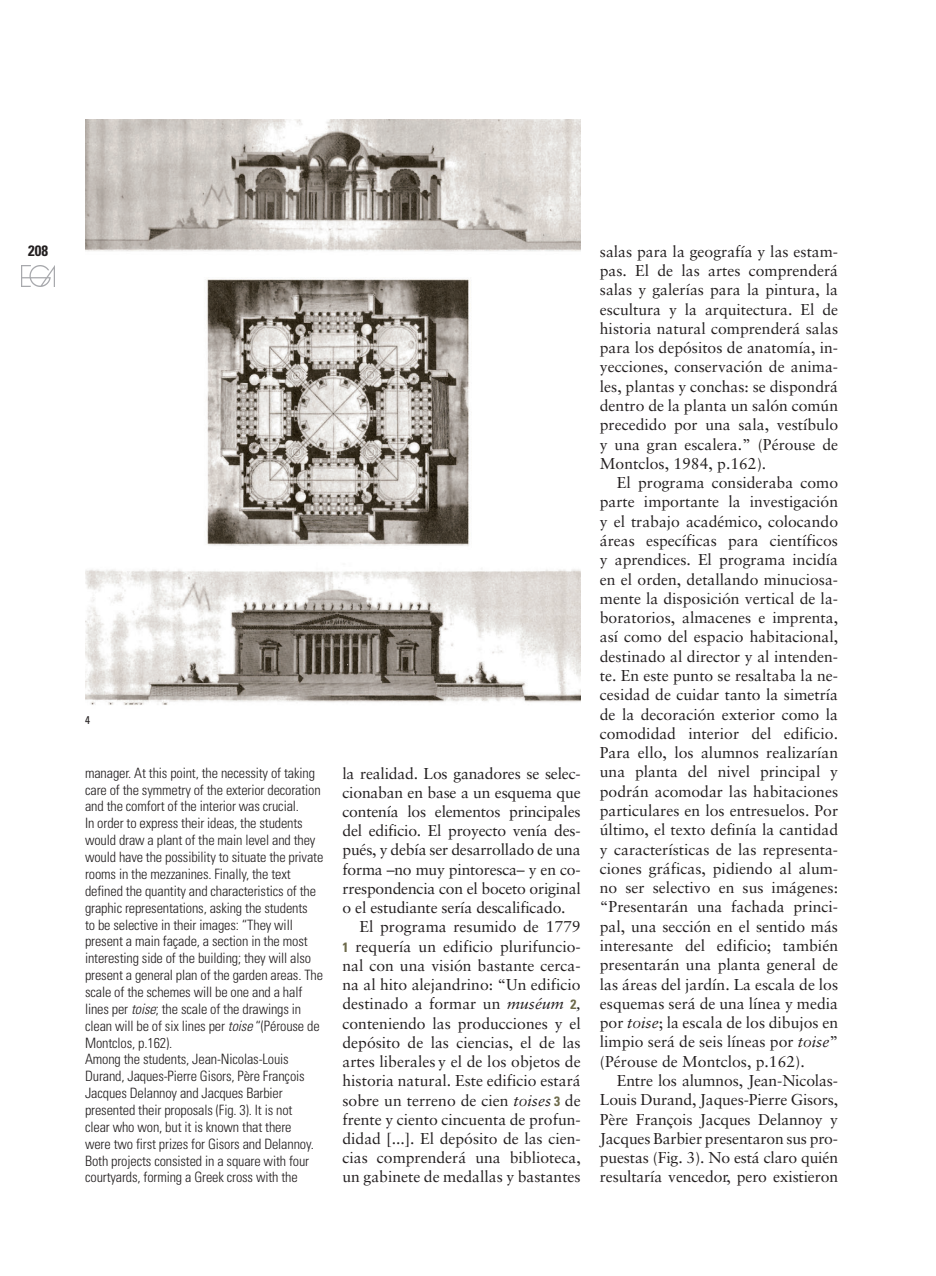
<style>
.page{position:relative;width:936px;height:1276px;background:#fff}
.page>*{position:absolute;margin:0;border:0;box-sizing:border-box;transform-origin:0 0}
.t1{font:15.75px/19.4px "Sabon";color:#231f20;text-align:justify}
.t2{font:700 condensed 15px "Univers";color:#231f20}
.t3{font:300 condensed 14.25px/16.8px "Univers";letter-spacing:-.01em;color:#231f20}
.PIES_DE_FOTO_INGLES{font:condensed 11.25px "Univers";color:#231f20}
.s1{font-style:italic}
.s2{font-family:"Univers";font-weight:700;font-stretch:condensed;font-size:13.5px;color:#6d6a4a}
</style>
<div class="page">
<img style="left:22px;top:265px;width:33px;height:21px">
<img style="left:85px;top:119px;width:495px;height:586px">
<p class="t2" style="left:28px;top:242px;width:21px">208</p>
<p class="PIES_DE_FOTO_INGLES" style="left:85px;top:713px;width:6px">4</p>
<p class="t3" style="left:85px;top:764px;width:240px">manager. At this point, the necessity of taking care of the symmetry of the exterior decoration and the comfort of the interior was crucial.<br>In order to express their ideas, the students would draw a plant of the main level and they would have the possibility to situate the private rooms in the mezzanines. Finally, the text defined the quantity and characteristics of the graphic representations, asking the students<br>to be selective in their images: “They will present a main façade, a section in the most interesting side of the building; they will also present a general plan of the garden areas. The scale of the schemes will be one and a half lines per <span class="s1">toise</span>; the scale of the drawings in clean will be of six lines per <span class="s1">toise</span> “(Pérouse de Montclos, p.162).</p>
<p class="t3" style="left:85px;top:1051px;width:230px">Among the students, Jean-Nicolas-Louis Durand, Jaques-Pierre Gisors, Père François Jacques Delannoy and Jacques Barbier presented their proposals (Fig. 3). It is not clear who won, but it is known that there were two first prizes for Gisors and Delannoy.<br>Both projects consisted in a square with four courtyards, forming a Greek cross with the</p>
<p class="t1" style="left:342px;top:763px;width:240px">la realidad. Los ganadores se selec&shy;cionaban en base a un esquema que contenía los elementos principales del edificio. El proyecto venía des&shy;pués, y debía ser desarrollado de una forma –no muy pintoresca– y en co&shy;rrespondencia con el boceto original o el estudiante sería descalificado.</p>
<p class="t1" style="left:342px;top:917px;width:240px;text-indent:17px">El programa resumido de 1779<br><span class="s2">1</span> requería un edificio plurifuncio&shy;nal con una visión bastante cerca&shy;na al hito alejandrino: “Un edificio destinado a formar un <span class="s1">muséum</span> <span class="s2">2</span><span class="s1">, </span>conteniendo las producciones y el depósito de las ciencias, el de las artes liberales y el de los objetos de historia natural. Este edificio estará sobre un terreno de cien <span class="s1">toises</span> <span class="s2">3</span> de frente y ciento cincuenta de profun&shy;didad [...]. El depósito de las cien&shy;cias comprenderá una biblioteca, un gabinete de medallas y bastantes</p>
<p class="t1" style="left:600px;top:241px;width:240px">salas para la geografía y las estam&shy;pas. El de las artes comprenderá salas y galerías para la pintura, la escultura y la arquitectura. El de historia natural comprenderá salas para los depósitos de anatomía, in&shy;yecciones, conservación de anima&shy;les, plantas y conchas: se dispondrá dentro de la planta un salón común precedido por una sala, vestíbulo y una gran escalera.” (Pérouse de Montclos, 1984, p.162).</p>
<p class="t1" style="left:600px;top:473px;width:240px;text-indent:17px">El programa consideraba como parte importante la investigación y el trabajo académico, colocando áreas específicas para científicos y aprendices. El programa incidía en el orden, detallando minuciosa&shy;mente la disposición vertical de la&shy;boratorios, almacenes e imprenta, así como del espacio habitacional, destinado al director y al intenden&shy;te. En este punto se resaltaba la ne&shy;cesidad de cuidar tanto la simetría de la decoración exterior como la comodidad interior del edificio.<br>Para ello, los alumnos realizarían una planta del nivel principal y podrán acomodar las habitaciones particulares en los entresuelos. Por último, el texto definía la cantidad y características de las representa&shy;ciones gráficas, pidiendo al alum&shy;no ser selectivo en sus imágenes: “Presentarán una fachada princi&shy;pal, una sección en el sentido más interesante del edificio; también presentarán una planta general de las áreas del jardín. La escala de los esquemas será de una línea y media por <span class="s1">toise</span>; la escala de los dibujos en limpio será de seis líneas por <span class="s1">toise</span>” (Pérouse de Montclos, p.162).</p>
<p class="t1" style="left:600px;top:1070px;width:240px;text-indent:17px">Entre los alumnos, Jean-Nicolas-Louis Durand, Jaques-Pierre Gisors, Père François Jacques Delannoy y Jacques Barbier presentaron sus pro&shy;puestas (Fig. 3). No está claro quién resultaría vencedor, pero existieron</p>
</div>
